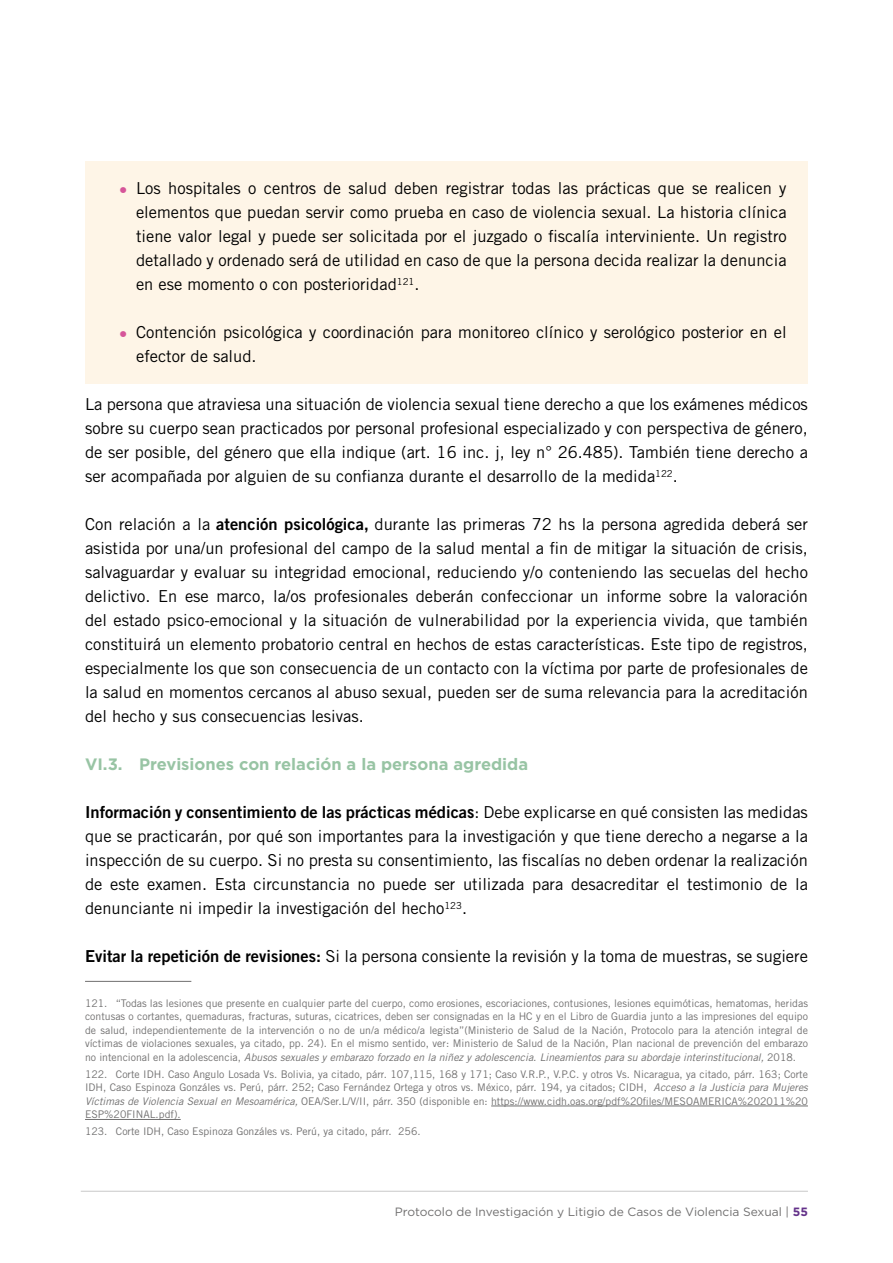
<style>
.page{position:relative;width:893px;height:1263px;background:#fff}
.page>*{position:absolute;margin:0;border:0;box-sizing:border-box;transform-origin:0 0}
.t1{font:16.5px/24px "Trade Gothic LT Std";color:#000;text-align:justify}
.t2{font:16.5px "Trade Gothic LT Std Bd 2";color:#000}
.t3{font:700 16.5px "Gotham";color:#98c4a4}
.t4{font:12px "Gotham";color:#706f6f}
.t5{font:10.5px/13.5px "Trade Gothic LT Std";color:#706f6f;text-align:justify}
.s1{font-weight:700;color:#d65599}
.s2{font-family:"Trade Gothic LT Std Bd 2"}
.s3{font-weight:700}
.s4{font-family:"Trade Gothic LT Std";font-weight:700}
.s5{font-family:"Trade Gothic LT Std"}
.s6{font-style:italic}
.s7{font-weight:700;color:#64328a}
</style>
<div class="page">
<hr style="left:81px;top:1191px;width:727px;height:1px;background:#c8c8c8">
<div style="left:85px;top:161px;width:723px;height:151px;background:#fef5e7"></div>
<div style="left:85px;top:305px;width:723px;height:79px;background:#fef5e7"></div>
<hr style="left:85px;top:981px;width:106px;height:1px;background:#706f6f">
<hr style="left:491px;top:1106px;width:317px;height:1px;background:#706f6f">
<hr style="left:85px;top:1119px;width:96px;height:1px;background:#706f6f">
<p class="t1" style="left:136px;top:176px;width:652px;text-indent:-17px"><span class="s1">•</span> Los hospitales o centros de salud deben registrar todas las prácticas que se realicen y elementos que puedan servir como prueba en caso de violencia sexual. La historia clínica tiene valor legal y puede ser solicitada por el juzgado o fiscalía interviniente. Un registro detallado y ordenado será de utilidad en caso de que la persona decida realizar la denuncia en ese momento o con posterioridad<sup>121</sup>.</p>
<p class="t1" style="left:136px;top:320px;width:652px;text-indent:-17px"><span class="s1">•</span> Contención psicológica y coordinación para monitoreo clínico y serológico posterior en el efector de salud.</p>
<p class="t1" style="left:85px;top:392px;width:724px">La persona que atraviesa una situación de violencia sexual tiene derecho a que los exámenes médicos sobre su cuerpo sean practicados por personal profesional especializado y con perspectiva de género, de ser posible, del género que ella indique (art. 16 inc. j, ley n° 26.485). También tiene derecho a ser acompañada por alguien de su confianza durante el desarrollo de la medida<sup>122</sup>.</p>
<p class="t1" style="left:85px;top:512px;width:724px">Con relación a la <span class="s2">atención psicológica</span><span class="s3">,</span> durante las primeras 72 hs la persona agredida deberá ser asistida por una/un profesional del campo de la salud mental a fin de mitigar la situación de crisis, salvaguardar y evaluar su integridad emocional, reduciendo y/o conteniendo las secuelas del hecho delictivo. En ese marco, la/os profesionales deberán confeccionar un informe sobre la valoración del estado psico-emocional y la situación de vulnerabilidad por la experiencia vivida, que también constituirá un elemento probatorio central en hechos de estas características. Este tipo de registros, especialmente los que son consecuencia de un contacto con la víctima por parte de profesionales de la salud en momentos cercanos al abuso sexual, pueden ser de suma relevancia para la acreditación del hecho y sus consecuencias lesivas.</p>
<p class="t3" style="left:85px;top:753px;width:445px">VI.3. Previsiones con relación a la persona agredida</p>
<p class="t2" style="left:85px;top:802px;width:724px">Información y consentimiento de las prácticas médica<span class="s4">s</span><span class="s5">: Debe explicarse en qué consisten las medidas</span></p>
<p class="t1" style="left:85px;top:824px;width:724px">que se practicarán, por qué son importantes para la investigación y que tiene derecho a negarse a la inspección de su cuerpo. Si no presta su consentimiento, las fiscalías no deben ordenar la realización de este examen. Esta circunstancia no puede ser utilizada para desacreditar el testimonio de la denunciante ni impedir la investigación del hecho<sup>123</sup>.</p>
<p class="t1" style="left:85px;top:944px;width:724px"><span class="s2">Evitar la repetición de revisiones:</span> Si la persona consiente la revisión y la toma de muestras, se sugiere</p>
<p class="t5" style="left:85px;top:996px;width:724px">121. “Todas las lesiones que presente en cualquier parte del cuerpo, como erosiones, escoriaciones, contusiones, lesiones equimóticas, hematomas, heridas contusas o cortantes, quemaduras, fracturas, suturas, cicatrices, deben ser consignadas en la HC y en el Libro de Guardia junto a las impresiones del equipo de salud, independientemente de la intervención o no de un/a médico/a legista”(Ministerio de Salud de la Nación, Protocolo para la atención integral de víctimas de violaciones sexuales, ya citado, pp. 24). En el mismo sentido, ver: Ministerio de Salud de la Nación, Plan nacional de prevención del embarazo no intencional en la adolescencia, <span class="s6">Abusos sexuales y embarazo forzado en la niñez y adolescencia. Lineamientos para su abordaje interinstitucional,</span> 2018.</p>
<p class="t5" style="left:85px;top:1067px;width:724px">122. Corte IDH. Caso Angulo Losada Vs. Bolivia, ya citado, párr. 107,115, 168 y 171; Caso V.R.P., V.P.C. y otros Vs. Nicaragua, ya citado, párr. 163; Corte IDH, Caso Espinoza Gonzáles vs. Perú, párr. 252; Caso Fernández Ortega y otros vs. México, párr. 194, ya citados; CIDH, <span class="s6">Acceso a la Justicia para Mujeres Víctimas de Violencia Sexual en Mesoamérica,</span> OEA/Ser.L/V/II, párr. 350 (disponible en: https://www.cidh.oas.org/pdf%20files/MESOAMERICA%202011%20<br>ESP%20FINAL.pdf).</p>
<p class="t5" style="left:85px;top:1125px;width:337px">123. Corte IDH, Caso Espinoza Gonzáles vs. Perú, ya citado, párr. 256.</p>
<p class="t4" style="left:395px;top:1204px;width:415px">Protocolo de Investigación y Litigio de Casos de Violencia Sexual | <span class="s7">55</span></p>
</div>
